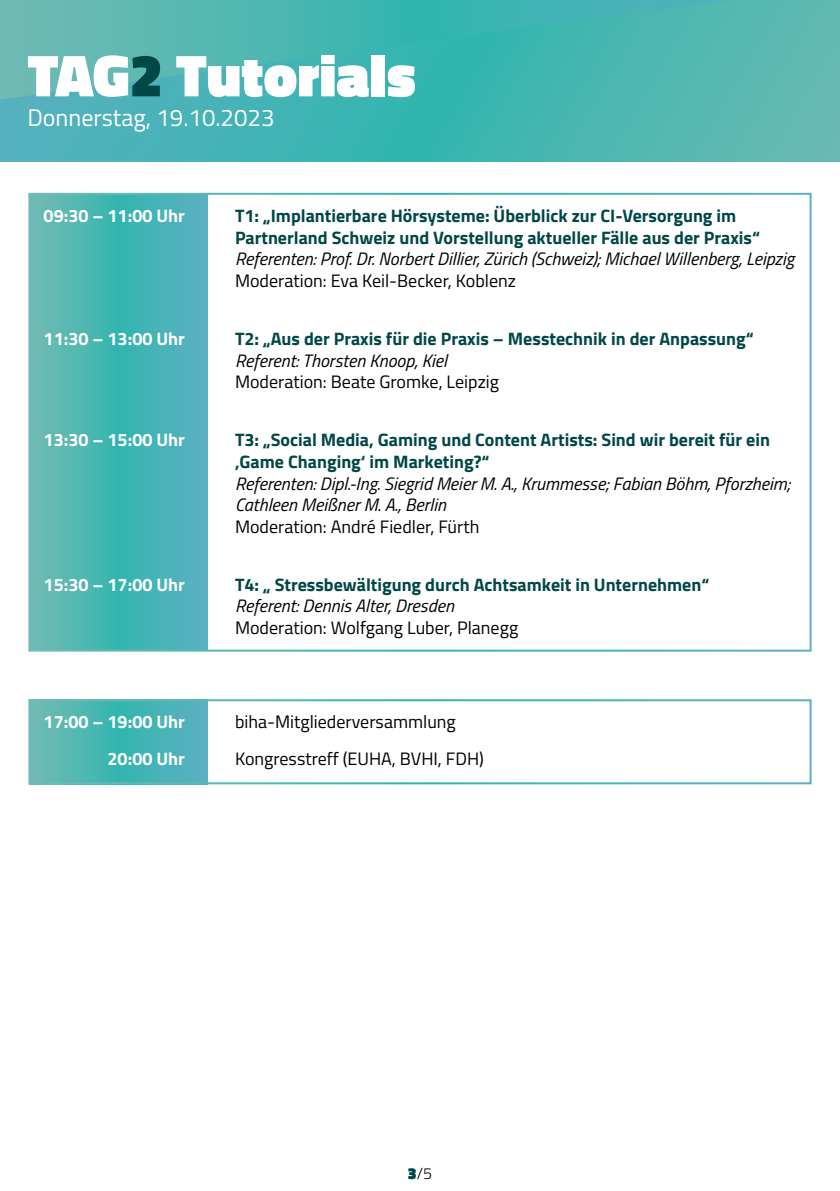
<style>
.page{position:relative;width:840px;height:1191px;background:#fff}
.page>*{position:absolute;margin:0;border:0;box-sizing:border-box;transform-origin:0 0}
.t1{font:900 60px "Titillium Web";color:#fff}
.t2{font:24px "Titillium Web";color:#fff}
.Titel_Vortrag{font:700 18px/21.6px "Titillium Web";color:#004747}
.Redner_in{font:italic 18px/21.6px "Titillium Web";color:#000}
.t3{font:18px "Titillium Web";color:#000}
.t4{font:700 18px "Titillium Web";color:#fff}
.Redner_in-2{font:300 16px "Titillium Web";color:#000}
.s1{color:#004747}
.s2{font-weight:900;color:#004747}
</style>
<div class="page">
<svg style="left:0;top:0;width:839px;height:162px;background:#4cb6b2"></svg>
<svg style="left:31px;top:196px;width:177px;height:452px;background:#4db5b4"></svg>
<svg style="left:29px;top:702px;width:179px;height:83px;background:#4eb5b4"></svg>
<div style="left:28px;top:193px;width:783px;height:458px;border:2px solid #fff"></div>
<div style="left:28px;top:699px;width:783px;height:85px;border:2px solid #fff"></div>
<p class="t1" style="left:27px;top:31px;width:390px">TAG<span class="s1">2</span> Tutorials</p>
<p class="t2" style="left:27px;top:100px;width:248px">Donnerstag, 19.10.2023</p>
<p class="t4" style="left:44px;top:202px;width:143px">09:30 – 11:00 Uhr</p>
<p class="Titel_Vortrag" style="left:235px;top:204px;width:526px">T1: „Implantierbare Hörsysteme: Überblick zur CI-Versorgung im<br>Partnerland Schweiz und Vorstellung aktueller Fälle aus der Praxis“</p>
<p class="Redner_in" style="left:235px;top:247px;width:560px">Referenten: Prof. Dr. Norbert Dillier, Zürich (Schweiz); Michael Willenberg, Leipzig</p>
<p class="t3" style="left:235px;top:268px;width:282px">Moderation: Eva Keil-Becker, Koblenz</p>
<p class="t4" style="left:44px;top:325px;width:143px">11:30 – 13:00 Uhr</p>
<p class="Titel_Vortrag" style="left:235px;top:327px;width:520px">T2: „Aus der Praxis für die Praxis – Messtechnik in der Anpassung“</p>
<p class="Redner_in" style="left:235px;top:349px;width:213px">Referent: Thorsten Knoop, Kiel</p>
<p class="t3" style="left:235px;top:369px;width:265px">Moderation: Beate Gromke, Leipzig</p>
<p class="t4" style="left:44px;top:426px;width:143px">13:30 – 15:00 Uhr</p>
<p class="Titel_Vortrag" style="left:235px;top:428px;width:536px">T3: „Social Media, Gaming und Content Artists: Sind wir bereit für ein ‚Game Changing‘ im Marketing?“</p>
<p class="Redner_in" style="left:235px;top:471px;width:556px">Referenten: Dipl.-Ing. Siegrid Meier M. A., Krummesse; Fabian Böhm, Pforzheim;<br>Cathleen Meißner M. A., Berlin</p>
<p class="t3" style="left:235px;top:513px;width:246px">Moderation: André Fiedler, Fürth</p>
<p class="t4" style="left:44px;top:571px;width:143px">15:30 – 17:00 Uhr</p>
<p class="Titel_Vortrag" style="left:235px;top:573px;width:475px">T4: „ Stressbewältigung durch Achtsamkeit in Unternehmen“</p>
<p class="Redner_in" style="left:235px;top:594px;width:220px">Referent: Dennis Alter, Dresden</p>
<p class="t3" style="left:235px;top:614px;width:284px">Moderation: Wolfgang Luber, Planegg</p>
<p class="t4" style="left:44px;top:708px;width:143px">17:00 – 19:00 Uhr</p>
<p class="t3" style="left:235px;top:709px;width:222px">biha-Mitgliederversammlung</p>
<p class="t4" style="left:107px;top:745px;width:79px">20:00 Uhr</p>
<p class="t3" style="left:235px;top:745px;width:250px">Kongresstreff (EUHA, BVHI, FDH)</p>
<p class="Redner_in-2" style="left:407px;top:1162px;width:26px"><span class="s2">3</span>/5</p>
</div>
